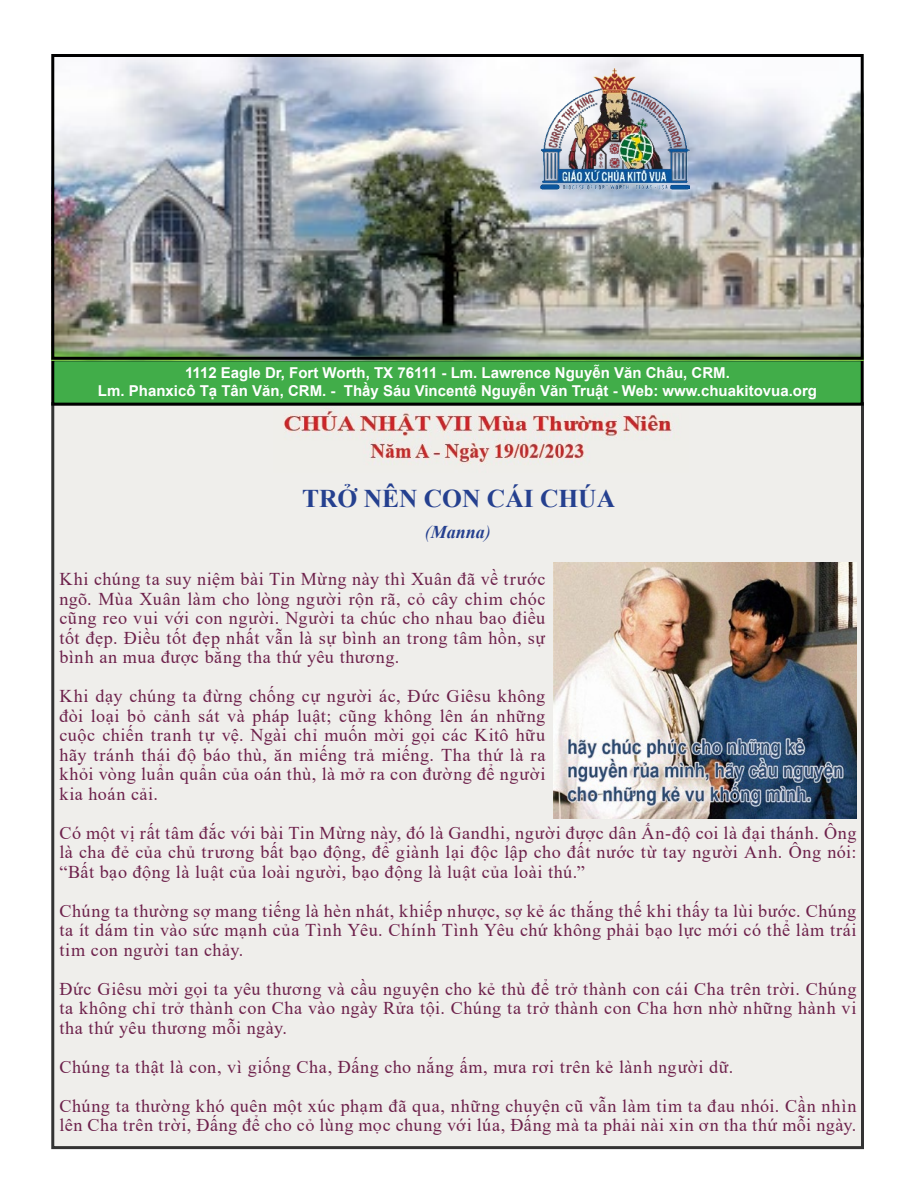
<style>
.page{position:relative;width:918px;height:1188px;background:#fff}
.page>*{position:absolute;margin:0;border:0;box-sizing:border-box;transform-origin:0 0}
.t1{font:700 25.5px "Times New Roman";color:#25408f}
.t2{font:18px/19.5px "Times New Roman";letter-spacing:.03em;color:#6d214b;text-align:justify}
.t3{font:italic 700 18px "Times New Roman";color:#25408f}
.t4{font:700 15px/18px "Arial";color:#fff;text-align:center}
.s1{font-weight:400}
</style>
<div class="page">
<div style="left:53px;top:404px;width:809px;height:744px;background:#efeeeb"></div>
<img style="left:284px;top:410px;width:388px;height:54px">
<div style="left:53px;top:360px;width:809px;height:44px;background:#41ad49"></div>
<div style="left:51px;top:358px;width:813px;height:48px;border:3px solid #000"></div>
<img style="left:51px;top:58px;width:813px;height:303px">
<div style="left:51px;top:54px;width:813px;height:306px;border:3px solid #000"></div>
<img style="left:534px;top:69px;width:155px;height:123px">
<img style="left:554px;top:563px;width:302px;height:256px">
<p class="t4" style="left:98px;top:364px;width:721px">1112 Eagle Dr, Fort Worth, TX 76111 - Lm. Lawrence Nguyễn Văn Châu, CRM.<br>Lm. Phanxicô Tạ Tân Văn, CRM. - Thầy Sáu Vincentê Nguyễn Văn Truật - Web: www.chuakitovua.org</p>
<h1 class="t1" style="left:302px;top:480px;width:315px">TRỞ NÊN CON CÁI CHÚA</h1>
<p class="t3" style="left:425px;top:519px;width:68px"><span class="s1">(</span>Manna<span class="s1">)</span></p>
<p class="t2" style="left:59px;top:569px;width:488px">Khi chúng ta suy niệm bài Tin Mừng này thì Xuân đã về trước ngõ. Mùa Xuân làm cho lòng người rộn rã, cỏ cây chim chóc cũng reo vui với con người. Người ta chúc cho nhau bao điều tốt đẹp. Điều tốt đẹp nhất vẫn là sự bình an trong tâm hồn, sự bình an mua được bằng tha thứ yêu thương.</p>
<p class="t2" style="left:59px;top:686px;width:488px">Khi dạy chúng ta đừng chống cự người ác, Đức Giêsu không đòi loại bỏ cảnh sát và pháp luật; cũng không lên án những cuộc chiến tranh tự vệ. Ngài chỉ muốn mời gọi các Kitô hữu hãy tránh thái độ báo thù, ăn miếng trả miếng. Tha thứ là ra khỏi vòng luẩn quẩn của oán thù, là mở ra con đường để người kia hoán cải.</p>
<p class="t2" style="left:59px;top:822px;width:799px">Có một vị rất tâm đắc với bài Tin Mừng này, đó là Gandhi, người được dân Ấn-độ coi là đại thánh. Ông là cha đẻ của chủ trương bất bạo động, để giành lại độc lập cho đất nước từ tay người Anh. Ông nói: “Bất bạo động là luật của loài người, bạo động là luật của loài thú.”</p>
<p class="t2" style="left:59px;top:900px;width:799px">Chúng ta thường sợ mang tiếng là hèn nhát, khiếp nhược, sợ kẻ ác thắng thế khi thấy ta lùi bước. Chúng ta ít dám tin vào sức mạnh của Tình Yêu. Chính Tình Yêu chứ không phải bạo lực mới có thể làm trái tim con người tan chảy.</p>
<p class="t2" style="left:59px;top:978px;width:799px">Đức Giêsu mời gọi ta yêu thương và cầu nguyện cho kẻ thù để trở thành con cái Cha trên trời. Chúng ta không chỉ trở thành con Cha vào ngày Rửa tội. Chúng ta trở thành con Cha hơn nhờ những hành vi tha thứ yêu thương mỗi ngày.</p>
<p class="t2" style="left:59px;top:1046px;width:799px;line-height:39px">Chúng ta thật là con, vì giống Cha, Đấng cho nắng ấm, mưa rơi trên kẻ lành người dữ.<br>Chúng ta thường khó quên một xúc phạm đã qua, những chuyện cũ vẫn làm tim ta đau nhói. Cần nhìn</p>
<p class="t2" style="left:59px;top:1115px;width:799px">lên Cha trên trời, Đấng để cho cỏ lùng mọc chung với lúa, Đấng mà ta phải nài xin ơn tha thứ mỗi ngày.</p>
</div>
